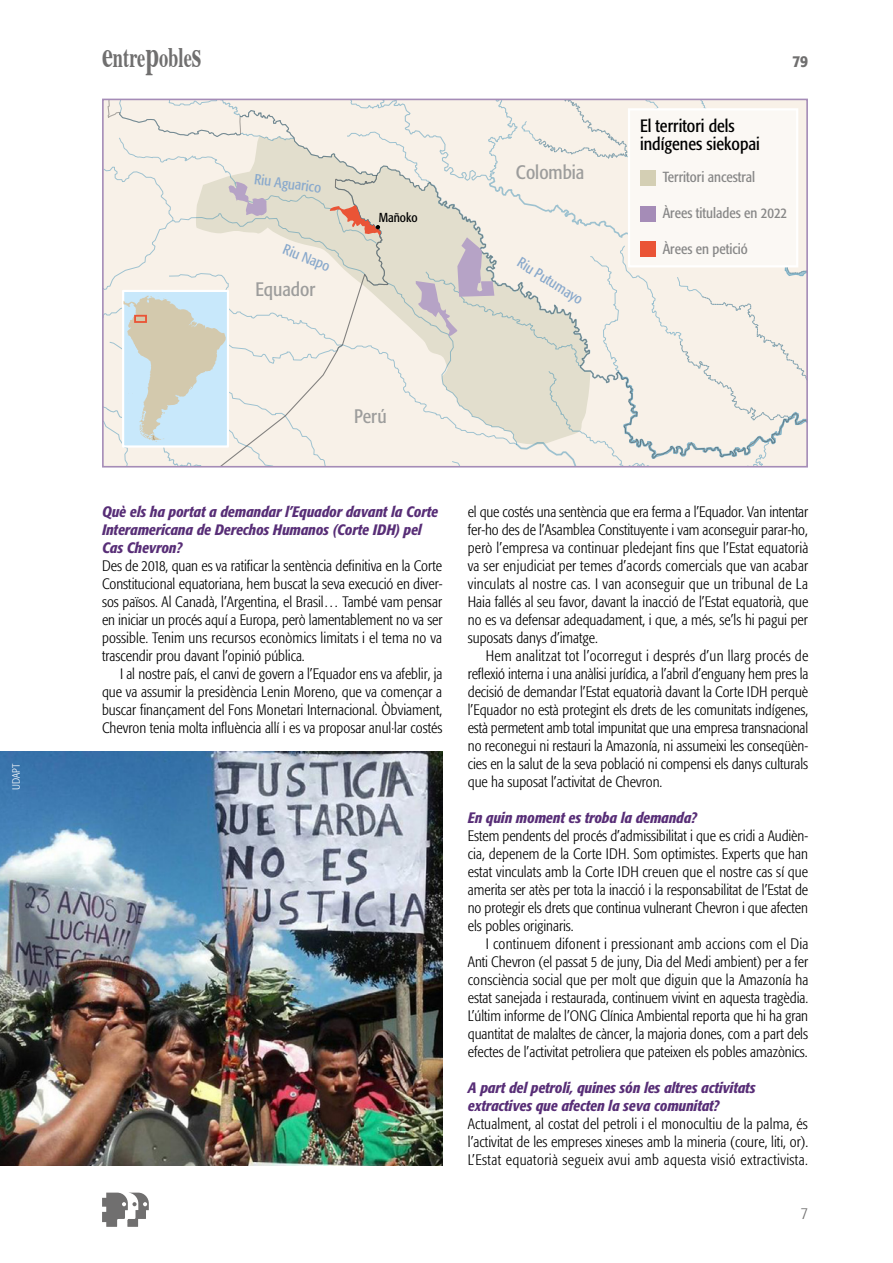
<style>
.page{position:relative;width:893px;height:1263px;background:#fff}
.page>*{position:absolute;margin:0;border:0;box-sizing:border-box;transform-origin:0 0}
.t1{font:700 28.2px "Times";color:#706f6f;scale:.65 1}
.t2{font:condensed 19.35px "Formata";color:#9d9d9c}
.t3{font:condensed 17.7px/17.7px "Formata";color:#000}
.t4{font:500 condensed 16.5px "Formata";color:#706f6f}
.t5{font:300 condensed 16.5px "Formata";color:#706f6f}
.t6{font:300 condensed 15px/18px "Formata";color:#000;text-align:justify}
.t7{font:italic 500 condensed 15px/18px "Formata";color:#582e77}
.t8{font:condensed 14.55px "Formata";color:#878787}
.t9{font:condensed 14.55px "Formata";color:#89a9cc}
.t10{font:condensed 12.9px "Formata";color:#000}
.t11{font:300 condensed 10.5px "Formata";letter-spacing:.005em;color:#fff}
.s1{font-size:37.65px}
</style>
<div class="page">
<svg style="left:102px;top:1192px;width:47px;height:35px"></svg>
<svg style="left:103px;top:99px;width:704px;height:368px;background:#e9e3dd"></svg>
<img style="left:0;top:751px;width:442px;height:414px">
<p class="t11" style="left:10px;top:790px;width:28px;rotate:-90deg">UDAPT</p>
<h1 class="t1" style="left:102px;top:30px;width:154px"><span class="s1">e</span>ntre<span class="s1">p</span>oble<span class="s1">s</span></h1>
<p class="t4" style="left:793px;top:51px;width:17px">79</p>
<p class="t9" style="left:256px;top:170px;width:69px;rotate:8deg">Riu Aguarico</p>
<p class="t9" style="left:287px;top:240px;width:51px;rotate:22deg">Riu Napo</p>
<p class="t2" style="left:256px;top:277px;width:61px">Equador</p>
<p class="t10" style="left:379px;top:210px;width:40px">Mañoko</p>
<p class="t2" style="left:516px;top:161px;width:70px">Colombia</p>
<p class="t9" style="left:523px;top:254px;width:76px;rotate:32deg">Riu Putumayo</p>
<p class="t3" style="left:640px;top:117px;width:121px">El territori dels indígenes siekopai</p>
<p class="t8" style="left:663px;top:169px;width:94px">Territori ancestral</p>
<p class="t8" style="left:663px;top:205px;width:126px">Àrees titulades en 2022</p>
<p class="t8" style="left:663px;top:240px;width:87px">Àrees en petició</p>
<p class="t2" style="left:354px;top:405px;width:34px">Perú</p>
<p class="t7" style="left:102px;top:503px;width:338px">Què els ha portat a demandar l’Equador davant la Corte<br>Interamericana de Derechos Humanos (Corte IDH) pel<br>Cas Chevron?</p>
<p class="t6" style="left:102px;top:557px;width:342px">Des de 2018, quan es va ratificar la sentència definitiva en la Corte Constitucional equatoriana, hem buscat la seva execució en diver&shy;sos països. Al Canadà, l’Argentina, el Brasil… També vam pensar en iniciar un procés aquí a Europa, però lamentablement no va ser possible. Tenim uns recursos econòmics limitats i el tema no va trascendir prou davant l’opinió pública.</p>
<p class="t6" style="left:102px;top:665px;width:342px;text-indent:18px">I al nostre país, el canvi de govern a l’Equador ens va afeblir, ja que va assumir la presidència Lenin Moreno, que va començar a buscar finançament del Fons Monetari Internacional. Òbviament, Chevron tenia molta influència allí i es va proposar anul·lar costés</p>
<p class="t6" style="left:468px;top:503px;width:342px">el que costés una sentència que era ferma a l’Equador. Van intentar fer-ho des de l’Asamblea Constituyente i vam aconseguir parar-ho, però l’empresa va continuar pledejant fins que l’Estat equatorià va ser enjudiciat per temes d’acords comercials que van acabar vinculats al nostre cas. I van aconseguir que un tribunal de La Haia fallés al seu favor, davant la inacció de l’Estat equatorià, que no es va defensar adequadament, i que, a més, se’ls hi pagui per suposats danys d’imatge.</p>
<p class="t6" style="left:468px;top:647px;width:342px;text-indent:18px">Hem analitzat tot l’ocorregut i després d’un llarg procés de reflexió interna i una anàlisi jurídica, a l’abril d’enguany hem pres la decisió de demandar l’Estat equatorià davant la Corte IDH perquè l’Equador no està protegint els drets de les comunitats indígenes, està permetent amb total impunitat que una empresa transnacional no reconegui ni restauri la Amazonía, ni assumeixi les conseqüèn&shy;cies en la salut de la seva població ni compensi els danys culturals que ha suposat l’activitat de Chevron.</p>
<p class="t7" style="left:468px;top:809px;width:231px">En quin moment es troba la demanda?</p>
<p class="t6" style="left:468px;top:827px;width:342px">Estem pendents del procés d’admissibilitat i que es cridi a Audièn&shy;cia, depenem de la Corte IDH. Som optimistes. Experts que han estat vinculats amb la Corte IDH creuen que el nostre cas sí que amerita ser atès per tota la inacció i la responsabilitat de l’Estat de no protegir els drets que continua vulnerant Chevron i que afecten els pobles originaris.</p>
<p class="t6" style="left:468px;top:935px;width:342px;text-indent:18px">I continuem difonent i pressionant amb accions com el Dia Anti Chevron (el passat 5 de juny, Dia del Medi ambient) per a fer consciència social que per molt que diguin que la Amazonía ha estat sanejada i restaurada, continuem vivint en aquesta tragèdia.<br>L’últim informe de l’ONG Clínica Ambiental reporta que hi ha gran quantitat de malaltes de càncer, la majoria dones, com a part dels efectes de l’activitat petroliera que pateixen els pobles amazònics.</p>
<p class="t7" style="left:468px;top:1079px;width:289px">A part del petroli, quines són les altres activitats extractives que afecten la seva comunitat?</p>
<p class="t6" style="left:468px;top:1115px;width:342px">Actualment, al costat del petroli i el monocultiu de la palma, és l’activitat de les empreses xineses amb la mineria (coure, liti, or).<br>L’Estat equatorià segueix avui amb aquesta visió extractivista.</p>
<p class="t5" style="left:801px;top:1204px;width:9px">7</p>
</div>
